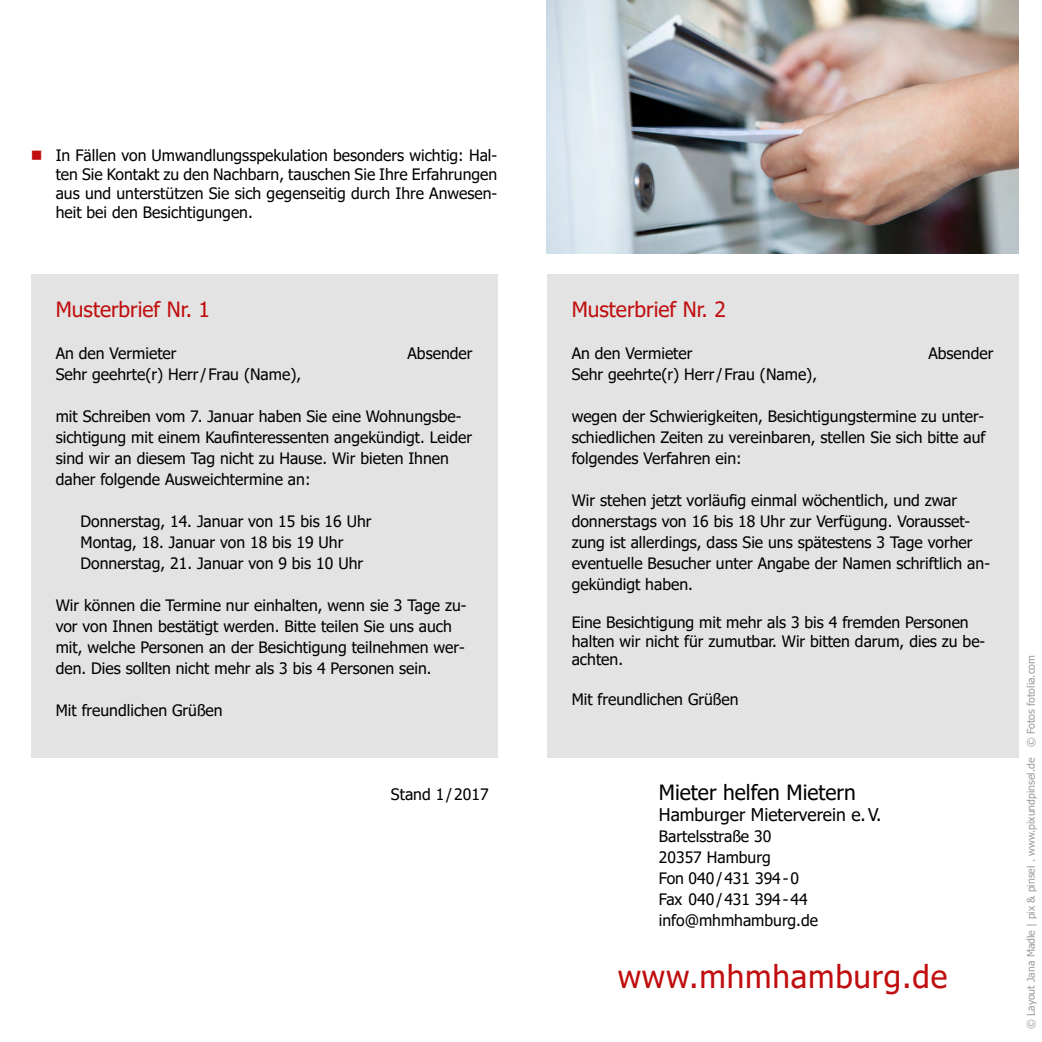
<style>
.page{position:relative;width:1042px;height:1042px;background:#fff}
.page>*{position:absolute;margin:0;border:0;box-sizing:border-box;transform-origin:0 0}
.t1{font:31.5px "Tahoma";letter-spacing:.025em;color:#c00d0e}
.t2{font:21px "Tahoma";color:#c00d0e}
.t3{font:21px "Tahoma";color:#000}
.t4{font:17.5px "Tahoma";color:#000}
.t5{font:15.75px/21px "Tahoma";color:#000}
.t6{font:10.5px "Tahoma";color:#9d9d9c}
.s1{color:#c00d0e}
</style>
<div class="page">
<div style="left:31px;top:275px;width:466px;height:483px;background:#e3e3e3"></div>
<div style="left:547px;top:275px;width:471px;height:483px;background:#e3e3e3"></div>
<img style="left:547px;top:0;width:471px;height:254px">
<p class="t5" style="left:56px;top:147px;width:443px;line-height:18.9px;text-align:justify;text-indent:-25px"><span class="s1">■</span> In Fällen von Umwandlungsspekulation besonders wichtig: Hal&shy;ten Sie Kontakt zu den Nachbarn, tauschen Sie Ihre Erfahrungen aus und unterstützen Sie sich gegenseitig durch Ihre Anwesen&shy;heit bei den Besichtigungen.</p>
<h2 class="t2" style="left:56px;top:295px;width:156px">Musterbrief Nr. 1</h2>
<p class="t5" style="left:56px;top:343px;width:122px">An den Vermieter</p>
<p class="t5" style="left:407px;top:343px;width:66px">Absender</p>
<p class="t5" style="left:56px;top:364px;width:247px">Sehr geehrte(r) Herr / Frau (Name),</p>
<p class="t5" style="left:56px;top:406px;width:418px">mit Schreiben vom 7. Januar haben Sie eine Wohnungsbe&shy;sichtigung mit einem Kaufinteressenten angekündigt. Leider sind wir an diesem Tag nicht zu Hause. Wir bieten Ihnen daher folgende Ausweichtermine an:</p>
<p class="t5" style="left:81px;top:511px;width:292px">Donnerstag, 14. Januar von 15 bis 16 Uhr<br>Montag, 18. Januar von 18 bis 19 Uhr<br>Donnerstag, 21. Januar von 9 bis 10 Uhr</p>
<p class="t5" style="left:56px;top:595px;width:412px">Wir können die Termine nur einhalten, wenn sie 3 Tage zu&shy;vor von Ihnen bestätigt werden. Bitte teilen Sie uns auch mit, welche Personen an der Besichtigung teilnehmen wer&shy;den. Dies sollten nicht mehr als 3 bis 4 Personen sein.</p>
<p class="t5" style="left:56px;top:700px;width:168px">Mit freundlichen Grüßen</p>
<p class="t5" style="left:391px;top:784px;width:99px">Stand 1 / 2017</p>
<h2 class="t2" style="left:572px;top:295px;width:156px">Musterbrief Nr. 2</h2>
<p class="t5" style="left:572px;top:343px;width:122px">An den Vermieter</p>
<p class="t5" style="left:928px;top:343px;width:66px">Absender</p>
<p class="t5" style="left:572px;top:364px;width:247px">Sehr geehrte(r) Herr / Frau (Name),</p>
<p class="t5" style="left:572px;top:406px;width:415px;text-align:justify">wegen der Schwierigkeiten, Besichtigungstermine zu unter&shy;schiedlichen Zeiten zu vereinbaren, stellen Sie sich bitte auf folgendes Verfahren ein:</p>
<p class="t5" style="left:572px;top:490px;width:420px">Wir stehen jetzt vorläufig einmal wöchentlich, und zwar donnerstags von 16 bis 18 Uhr zur Verfügung. Vorausset&shy;zung ist allerdings, dass Sie uns spätestens 3 Tage vorher eventuelle Besucher unter Angabe der Namen schriftlich an&shy;gekündigt haben.</p>
<p class="t5" style="left:572px;top:613px;width:415px;line-height:18.9px">Eine Besichtigung mit mehr als 3 bis 4 fremden Personen halten wir nicht für zumutbar. Wir bitten darum, dies zu be&shy;achten.</p>
<p class="t5" style="left:572px;top:690px;width:168px">Mit freundlichen Grüßen</p>
<h2 class="t3" style="left:659px;top:778px;width:198px">Mieter helfen Mietern</h2>
<p class="t4" style="left:659px;top:803px;width:224px">Hamburger Mieterverein e. V.</p>
<p class="t5" style="left:659px;top:826px;width:161px">Bartelsstraße 30<br>20357 Hamburg<br>Fon 040 / 431 394 - 0<br>Fax 040 / 431 394 - 44 info@mhmhamburg.de</p>
<h1 class="t1" style="left:618px;top:955px;width:331px">www.mhmhamburg.de</h1>
<p class="t6" style="left:1024px;top:1029px;width:376px;rotate:-90deg">© Layout Jana Madle | pix &amp; pinsel . www.pixundpinsel.de © Fotos fotolia.com</p>
</div>
